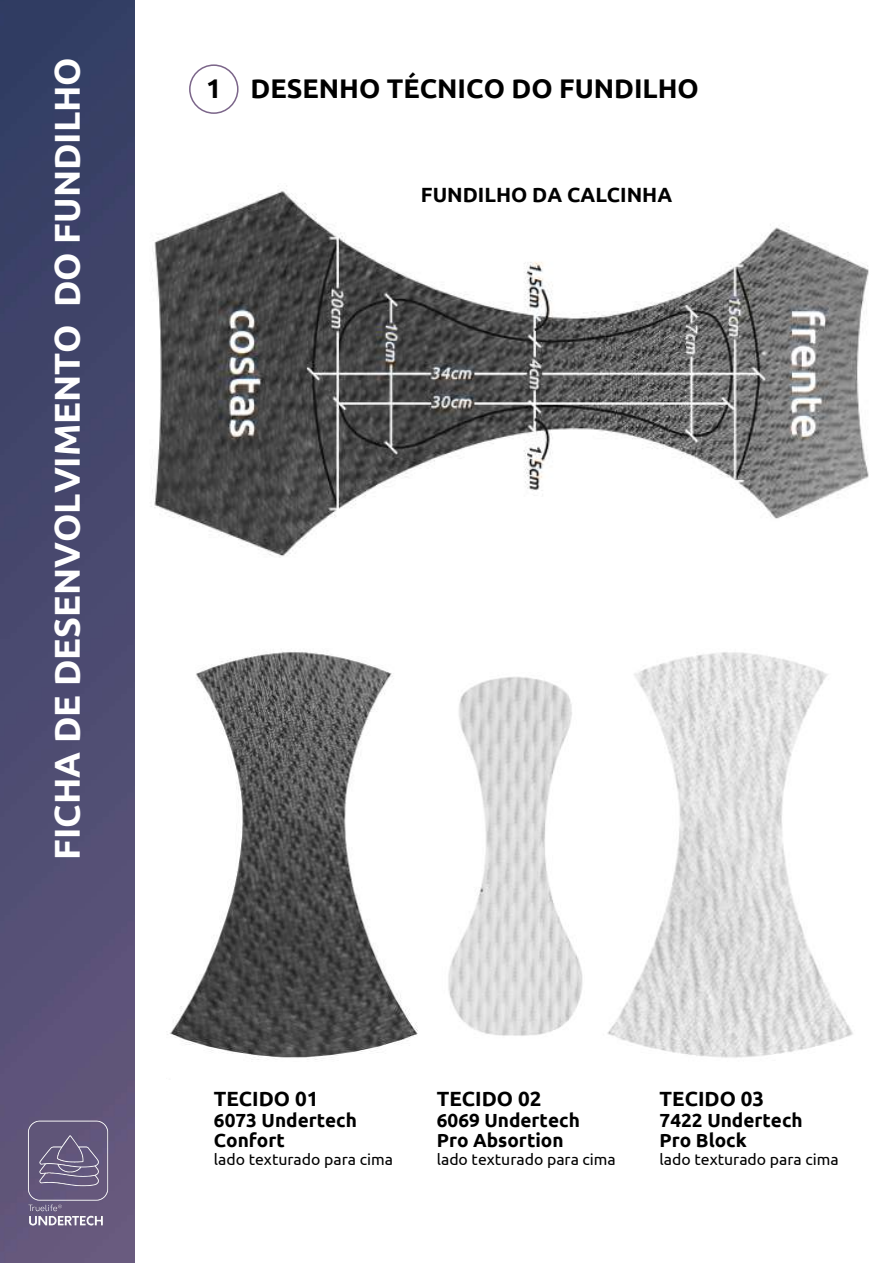
<style>
.page{position:relative;width:893px;height:1264px;background:#fff}
.page>*{position:absolute;margin:0;border:0;box-sizing:border-box;transform-origin:0 0}
.t1{font:700 36px "Ubuntu";color:#fff}
.t2{font:700 27px "Ubuntu";color:#000}
.t3{font:700 20.55px "Ubuntu";color:#000}
.t4{font:700 19.05px/20.1px "Ubuntu";color:#000}
.t5{font:15.75px "Ubuntu";color:#000}
</style>
<div class="page">
<img style="left:0;top:0;width:135px;height:1262px">
<img style="left:22px;top:1113px;width:91px;height:119px">
<svg style="left:189px;top:64px;width:49px;height:50px"></svg>
<img style="left:167px;top:651px;width:686px;height:409px">
<img style="left:151px;top:186px;width:718px;height:371px">
<div style="left:437px;top:497px;width:268px;height:64px;background:#fff"></div>
<h1 class="t1" style="left:46px;top:859px;width:803px;rotate:-90deg">FICHA DE DESENVOLVIMENTO DO FUNDILHO</h1>
<h2 class="t2" style="left:206px;top:73px;width:494px">1 DESENHO TÉCNICO DO FUNDILHO</h2>
<p class="t3" style="left:421px;top:182px;width:253px">FUNDILHO DA CALCINHA</p>
<p class="t3" style="left:214px;top:1087px;width:106px">TECIDO 01</p>
<p class="t4" style="left:214px;top:1109px;width:144px">6073 Undertech<br>Confort</p>
<p class="t5" style="left:214px;top:1149px;width:180px">lado texturado para cima</p>
<p class="t3" style="left:436px;top:1087px;width:106px">TECIDO 02</p>
<p class="t4" style="left:436px;top:1109px;width:144px">6069 Undertech<br>Pro Absortion</p>
<p class="t5" style="left:436px;top:1149px;width:180px">lado texturado para cima</p>
<p class="t3" style="left:659px;top:1087px;width:106px">TECIDO 03</p>
<p class="t4" style="left:659px;top:1109px;width:144px">7422 Undertech<br>Pro Block</p>
<p class="t5" style="left:659px;top:1149px;width:180px">lado texturado para cima</p>
</div>
